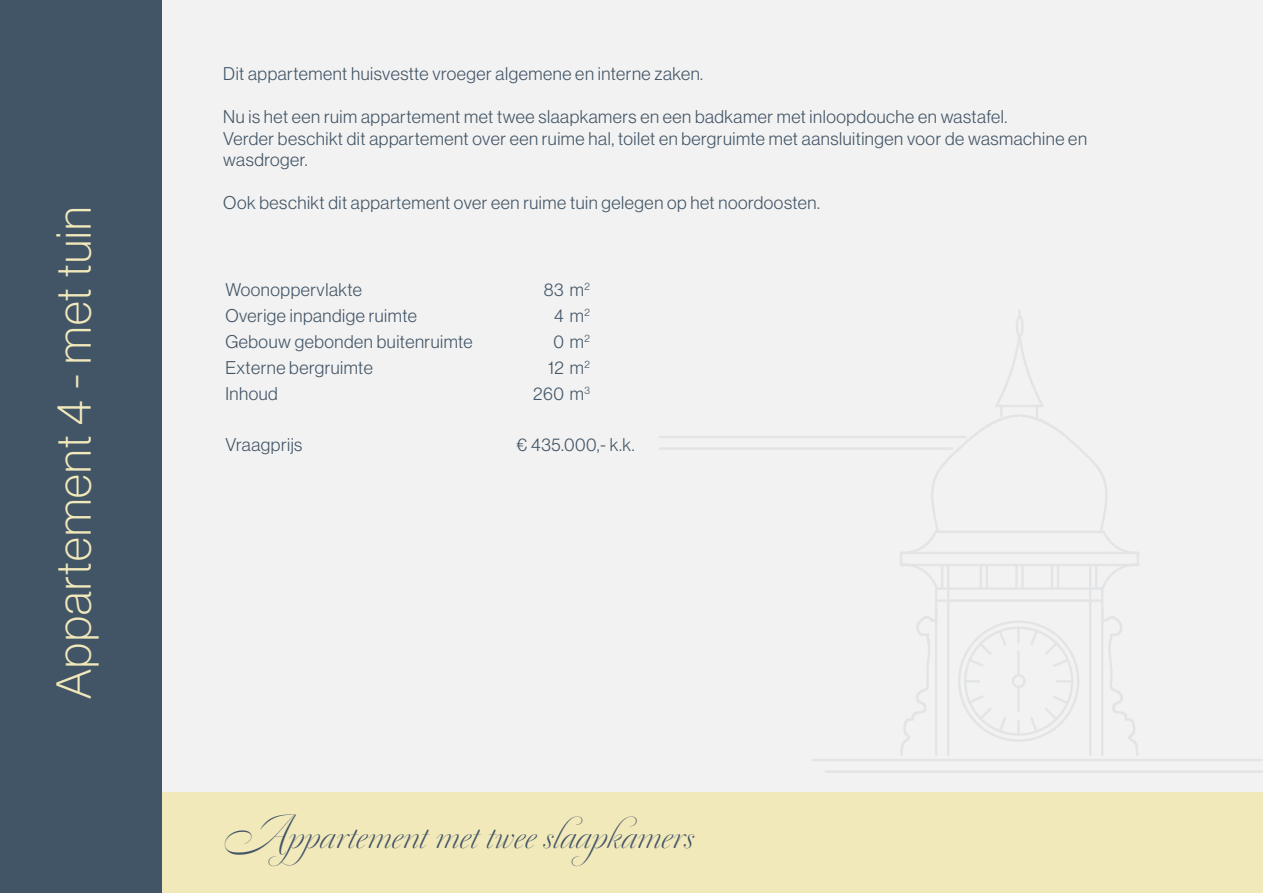
<style>
.page{position:relative;width:1263px;height:893px;background:#f2f2f2}
.page>*{position:absolute;margin:0;border:0;box-sizing:border-box;transform-origin:0 0}
.t1{font:48px "N Haas Grotesk DS Pro 35 X Lt";letter-spacing:.03em;color:#f2e9bb}
.t2{font:40.5px "Dulcinea";letter-spacing:-.005em;color:#425566}
.t3{font:18px/21.6px "N Haas Grotesk DS Pro 45 Lt";letter-spacing:.03em;color:#425566}
</style>
<div class="page">
<div style="left:162px;top:792px;width:1101px;height:101px;background:#f2e9bb"></div>
<div style="left:0;top:0;width:162px;height:893px;background:#425566"></div>
<hr style="left:826px;top:770px;width:436px;height:3px;background:#5e6c7c">
<hr style="left:659px;top:447px;width:293px;height:3px;background:#5e6c7c">
<hr style="left:936px;top:599px;width:166px;height:3px;background:#5e6c7c">
<hr style="left:935px;top:589px;width:2px;height:166px;background:#5e6c7c">
<hr style="left:947px;top:589px;width:2px;height:166px;background:#5e6c7c">
<hr style="left:1101px;top:589px;width:2px;height:166px;background:#5e6c7c">
<div style="left:958px;top:620px;width:121px;height:122px;border:3px solid #5e6c7c;border-radius:50%"></div>
<div style="left:964px;top:626px;width:109px;height:110px;border:3px solid #5e6c7c;border-radius:50%"></div>
<hr style="left:1089px;top:589px;width:2px;height:166px;background:#5e6c7c">
<svg style="left:901px;top:606px;width:36px;height:150px"></svg>
<svg style="left:1101px;top:606px;width:37px;height:150px"></svg>
<hr style="left:1017px;top:720px;width:3px;height:14px;background:#5e6c7c">
<hr style="left:1017px;top:628px;width:3px;height:14px;background:#5e6c7c">
<hr style="left:965px;top:680px;width:14px;height:3px;background:#5e6c7c">
<hr style="left:1057px;top:680px;width:15px;height:3px;background:#5e6c7c">
<svg style="left:1028px;top:628px;width:42px;height:41px"></svg>
<svg style="left:966px;top:693px;width:42px;height:42px"></svg>
<svg style="left:966px;top:628px;width:42px;height:41px"></svg>
<svg style="left:1028px;top:694px;width:42px;height:41px"></svg>
<div style="left:1012px;top:674px;width:14px;height:14px;border:3px solid #5e6c7c;border-radius:50%"></div>
<hr style="left:1017px;top:652px;width:3px;height:23px;background:#5e6c7c">
<hr style="left:1017px;top:687px;width:3px;height:24px;background:#5e6c7c">
<svg style="left:898px;top:336px;width:241px;height:255px"></svg>
<div style="left:1016px;top:315px;width:8px;height:22px;border:3px solid #5e6c7c;border-radius:50%"></div>
<svg style="left:1018px;top:311px;width:3px;height:6px"></svg>
<hr style="left:996px;top:405px;width:46px;height:2px;background:#5e6c7c">
<hr style="left:813px;top:759px;width:449px;height:2px;background:#5e6c7c">
<hr style="left:659px;top:436px;width:306px;height:2px;background:#5e6c7c">
<h1 class="t1" style="left:47px;top:699px;width:494px;rotate:-90deg">Appartement 4 - met tuin</h1>
<p class="t3" style="left:223px;top:63px;width:481px">Dit appartement huisvestte vroeger algemene en interne zaken.</p>
<p class="t3" style="left:223px;top:106px;width:865px">Nu is het een ruim appartement met twee slaapkamers en een badkamer met inloopdouche en wastafel.<br>Verder beschikt dit appartement over een ruime hal, toilet en bergruimte met aansluitingen voor de wasmachine en wasdroger.</p>
<p class="t3" style="left:223px;top:192px;width:598px">Ook beschikt dit appartement over een ruime tuin gelegen op het noordoosten.</p>
<p class="t3" style="left:225px;top:279px;width:138px">Woonoppervlakte</p>
<p class="t3" style="left:544px;top:279px;width:48px">83 m<sup>2</sup></p>
<p class="t3" style="left:225px;top:305px;width:193px">Overige inpandige ruimte</p>
<p class="t3" style="left:554px;top:305px;width:37px">4 m<sup>2</sup></p>
<p class="t3" style="left:225px;top:331px;width:249px">Gebouw gebonden buitenruimte</p>
<p class="t3" style="left:553px;top:331px;width:38px">0 m<sup>2</sup></p>
<p class="t3" style="left:225px;top:357px;width:149px">Externe bergruimte</p>
<p class="t3" style="left:548px;top:357px;width:43px">12 m<sup>2</sup></p>
<p class="t3" style="left:225px;top:383px;width:54px">Inhoud</p>
<p class="t3" style="left:533px;top:383px;width:58px">260 m<sup>3</sup></p>
<p class="t3" style="left:225px;top:434px;width:79px">Vraagprijs</p>
<p class="t3" style="left:516px;top:434px;width:120px">€ 435.000,- k.k.</p>
<h2 class="t2" style="left:223px;top:810px;width:472px">Appartement met twee slaapkamers</h2>
</div>
